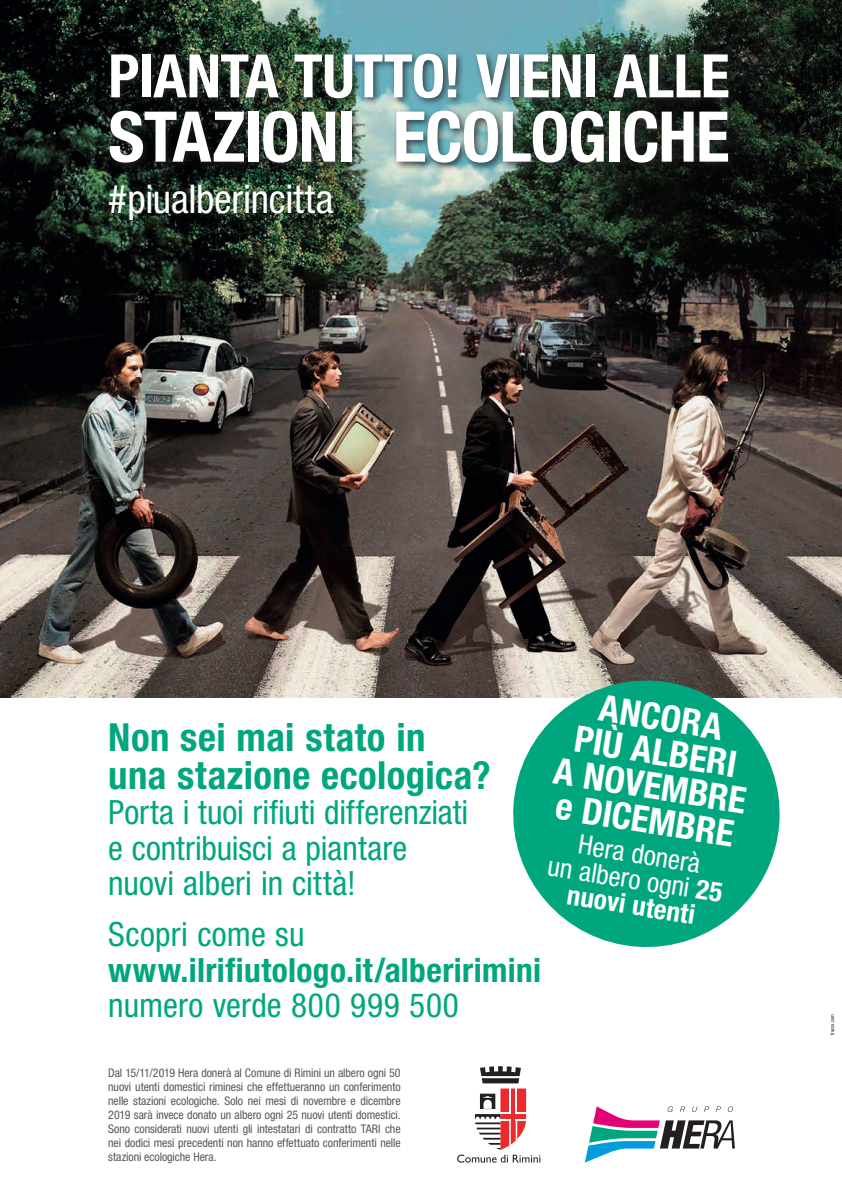
<style>
.page{position:relative;width:842px;height:1191px;background:#fff}
.page>*{position:absolute;margin:0;border:0;box-sizing:border-box;transform-origin:0 0}
.t1{font:700 condensed 70px "Helvetica Neue LT Std";letter-spacing:-.02em;color:#fff}
.t2{font:700 condensed 60px "Helvetica Neue LT Std";letter-spacing:-.01em;color:#fff}
.t3{font:condensed 39.7px "Helvetica Neue LT Std";letter-spacing:-.005em;color:#fff}
.t4{font:700 condensed 38.8px/37.7px "Helvetica Neue LT Std";letter-spacing:.01em;color:#00a77e}
.t5{font:700 condensed 36.7px/34.6px "Helvetica Neue LT Std";color:#fff}
.t6{font:condensed 33.4px/35.5px "Helvetica Neue LT Std";color:#00a77e}
.t7{font:700 condensed 33.4px "Helvetica Neue LT Std";letter-spacing:.01em;color:#00a77e}
.t8{font:condensed 27.1px/25.9px "Helvetica Neue LT Std";color:#fff;text-align:center}
.t9{font:condensed 11.9px/14px "Helvetica Neue LT Std";letter-spacing:-.005em;color:#57585a;text-align:justify}
.t10{font:condensed 5px "Helvetica Neue LT Std";letter-spacing:.01em;color:#231f20}
.s1{font-weight:700}
</style>
<div class="page">
<img style="left:0;top:0;width:842px;height:697px">
<svg style="left:585px;top:1106px;width:150px;height:56px"></svg>
<svg style="left:457px;top:1066px;width:83px;height:96px"></svg>
<div style="left:106px;top:50px;width:632px;height:122px;background:#231f20;opacity:.75"></div>
<svg style="left:508px;top:676px;width:276px;height:271px;fill:#00a77e"></svg>
<p class="t2" style="left:108px;top:40px;width:623px">PIANTA TUTTO! VIENI ALLE</p>
<p class="t1" style="left:108px;top:94px;width:623px">STAZIONI ECOLOGICHE</p>
<p class="t3" style="left:108px;top:176px;width:227px">#piualberincitta</p>
<p class="t4" style="left:108px;top:717px;width:384px">Non sei mai stato in una stazione ecologica?</p>
<p class="t6" style="left:108px;top:794px;width:361px">Porta i tuoi rifiuti differenziati e contribuisci a piantare nuovi alberi in città!</p>
<p class="t6" style="left:108px;top:916px;width:198px">Scopri come su</p>
<p class="t7" style="left:108px;top:949px;width:434px">www.ilrifiutologo.it/alberirimini</p>
<p class="t6" style="left:108px;top:987px;width:352px">numero verde 800 999 500</p>
<p class="t5" style="left:602px;top:690px;width:126px;rotate:9deg">ANCORA</p>
<p class="t5" style="left:577px;top:721px;width:165px;rotate:9deg">PIÙ ALBERI</p>
<p class="t5" style="left:557px;top:752px;width:196px;rotate:9deg">A NOVEMBRE e DICEMBRE</p>
<p class="t8" style="left:554px;top:826px;width:178px;rotate:9deg">Hera donerà<br>un albero ogni <span class="s1">25 nuovi utenti</span></p>
<p class="t9" style="left:108px;top:1065px;width:294px">Dal 15/11/2019 Hera donerà al Comune di Rimini un albero ogni 50 nuovi utenti domestici riminesi che effettueranno un conferimento nelle stazioni ecologiche. Solo nei mesi di novembre e dicembre 2019 sarà invece donato un albero ogni 25 nuovi utenti domestici.<br>Sono considerati nuovi utenti gli intestatari di contratto TARI che nei dodici mesi precedenti non hanno effettuato conferimenti nelle stazioni ecologiche Hera.</p>
<p class="t10" style="left:829px;top:1035px;width:22px;rotate:-90deg">tracce.com</p>
</div>
